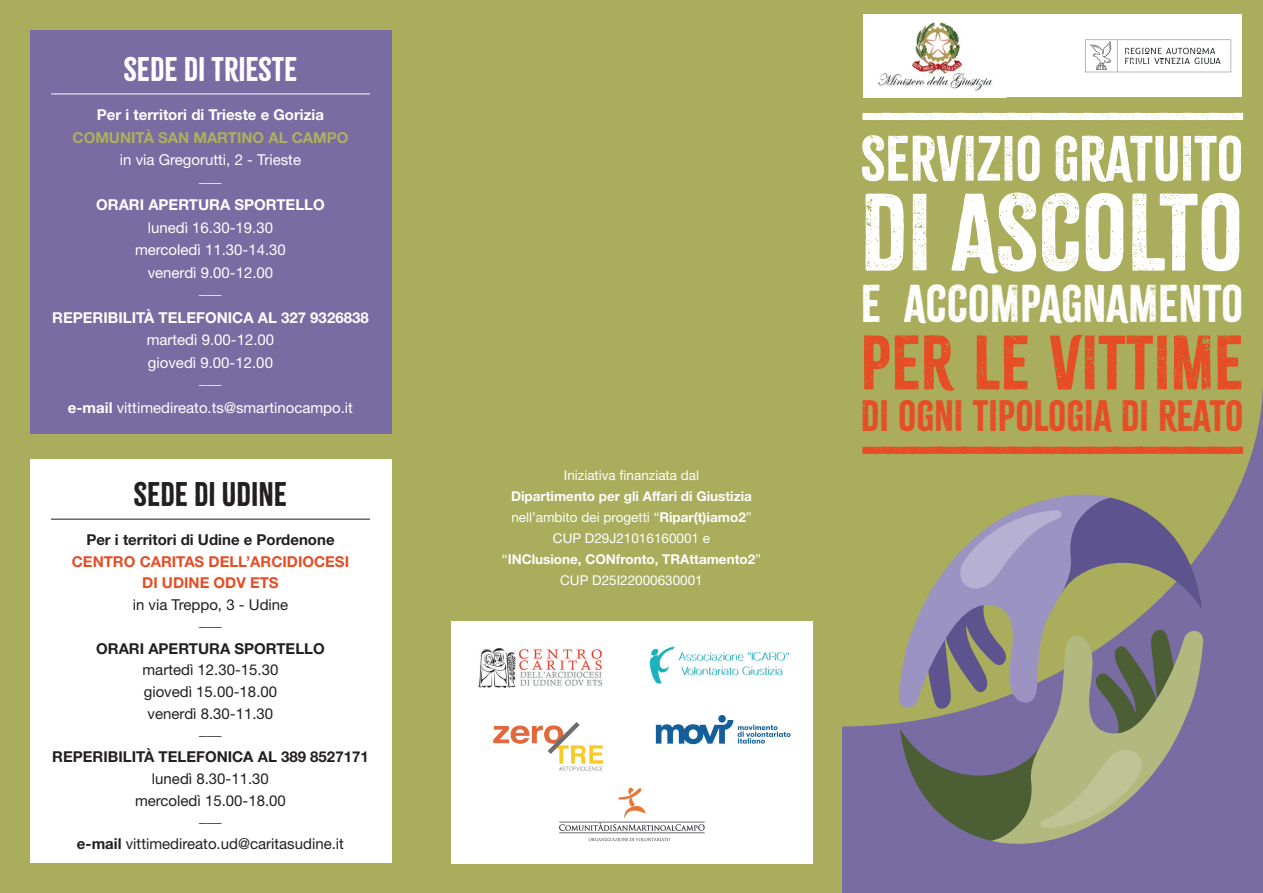
<style>
.page{position:relative;width:1263px;height:893px;background:#a9ad5c}
.page>*{position:absolute;margin:0;border:0;box-sizing:border-box;transform-origin:0 0}
.t1{font:96.3px "Citrus Gothic";color:#fff}
.t2{font:67.35px "Citrus Gothic";color:#e64d25}
.t3{font:56.25px "Citrus Gothic";color:#fff}
.t4{font:46.5px "Citrus Gothic";color:#fff}
.t5{font:38.55px "Citrus Gothic";color:#e64d25}
.t6{font:30px "Citrus Gothic Rough";color:#fff}
.t7{font:30px "Citrus Gothic Rough";color:#231f20}
.t8{font:15px/22.5px "Helvetica Neue LT Std";color:#fff;text-align:center}
.t9{font:15px/21.8px "Helvetica Neue LT Std";color:#231f20;text-align:center}
.t10{font:700 15px "Helvetica Neue LT Std";color:#fff}
.t11{font:700 15px "Helvetica Neue LT Std";color:#231f20}
.t12{font:700 15px/21.8px "Helvetica Neue LT Std";color:#e64d25;text-align:center}
.t13{font:700 15px "Helvetica Neue LT Std";color:#adb15b}
.t14{font:700 13.5px/21px "Helvetica Neue LT Std";color:#fff;text-align:center}
.t15{font:13.5px "Helvetica Neue LT Std";color:#fff}
.s1{font-weight:700}
.s2{font-weight:400}
</style>
<div class="page">
<svg style="left:842px;top:389px;width:421px;height:504px"></svg>
<svg style="left:900px;top:495px;width:302px;height:349px"></svg>
<div style="left:451px;top:621px;width:362px;height:242px;background:#fff"></div>
<div style="left:30px;top:30px;width:361px;height:404px;background:#786ca3"></div>
<div style="left:30px;top:459px;width:361px;height:404px;background:#fff"></div>
<svg style="left:656px;top:715px;width:134px;height:29px"></svg>
<img style="left:649px;top:646px;width:141px;height:38px">
<img style="left:559px;top:787px;width:146px;height:55px">
<svg style="left:493px;top:722px;width:110px;height:49px"></svg>
<div style="left:863px;top:15px;width:379px;height:82px;background:#fff"></div>
<img style="left:878px;top:22px;width:115px;height:69px">
<svg style="left:1085px;top:40px;width:146px;height:32px"></svg>
<svg style="left:862px;top:446px;width:381px;height:8px"></svg>
<svg style="left:862px;top:113px;width:381px;height:7px"></svg>
<hr style="left:51px;top:94px;width:319px;height:1px;background:#fff">
<img style="left:479px;top:648px;width:123px;height:39px">
<hr style="left:51px;top:519px;width:319px;height:1px;background:#231f20">
<h3 class="t6" style="left:124px;top:50px;width:175px">SEDE DI TRIESTE</h3>
<p class="t10" style="left:97px;top:106px;width:229px">Per i territori di Trieste e Gorizia</p>
<p class="t13" style="left:73px;top:128px;width:277px">COMUNITÀ SAN MARTINO AL CAMPO</p>
<p class="t8" style="left:120px;top:151px;width:183px;line-height:16.5px">in via Gregorutti, 2 - Trieste ___</p>
<p class="t10" style="left:96px;top:196px;width:230px">ORARI APERTURA SPORTELLO</p>
<p class="t8" style="left:135px;top:216px;width:152px">lunedì 16.30-19.30 mercoledì 11.30-14.30 venerdì 9.00-12.00</p>
<p class="t8" style="left:199px;top:277px;width:24px">___</p>
<p class="t10" style="left:52px;top:308px;width:318px">REPERIBILITÀ TELEFONICA AL 327 9326838</p>
<p class="t8" style="left:147px;top:328px;width:129px;text-align:left">martedì 9.00-12.00 giovedì 9.00-12.00</p>
<p class="t8" style="left:68px;top:364px;width:287px;line-height:28.5px">___<br><span class="s1">e-mail</span> vittimedireato.ts@smartinocampo.it</p>
<h3 class="t7" style="left:134px;top:475px;width:155px">SEDE DI UDINE</h3>
<p class="t11" style="left:86px;top:530px;width:250px">Per i territori di Udine e Pordenone</p>
<p class="t12" style="left:72px;top:550px;width:279px">CENTRO CARITAS DELL’ARCIDIOCESI<br>DI UDINE ODV ETS</p>
<p class="t9" style="left:133px;top:597px;width:157px;line-height:15.8px">in via Treppo, 3 - Udine ___</p>
<p class="t11" style="left:96px;top:639px;width:230px">ORARI APERTURA SPORTELLO</p>
<p class="t9" style="left:143px;top:659px;width:137px;text-align:justify">martedì 12.30-15.30 giovedì 15.00-18.00 venerdì 8.30-11.30</p>
<p class="t9" style="left:199px;top:718px;width:24px">___</p>
<p class="t11" style="left:52px;top:748px;width:318px">REPERIBILITÀ TELEFONICA AL 389 8527171</p>
<p class="t9" style="left:135px;top:768px;width:152px">lunedì 8.30-11.30 mercoledì 15.00-18.00</p>
<p class="t9" style="left:77px;top:802px;width:268px;line-height:27.8px">___<br><span class="s1">e-mail</span> vittimedireato.ud@caritasudine.it</p>
<p class="t15" style="left:564px;top:467px;width:137px">Iniziativa finanziata dal</p>
<p class="t14" style="left:502px;top:485px;width:260px">Dipartimento per gli Affari di Giustizia <span class="s2">nell’ambito dei progetti “</span>Ripar(t)iamo2<span class="s2">” CUP D29J21016160001 e<br>“</span>INClusione, CONfronto, TRAttamento2<span class="s2">” CUP D25I22000630001</span></p>
<h3 class="t3" style="left:861px;top:123px;width:384px">SERVIZIO GRATUITO</h3>
<h1 class="t1" style="left:861px;top:172px;width:384px">DI ASCOLTO</h1>
<h3 class="t4" style="left:861px;top:274px;width:384px">E ACCOMPAGNAMENTO</h3>
<h2 class="t2" style="left:861px;top:320px;width:384px">PER LE VITTIME</h2>
<h3 class="t5" style="left:861px;top:392px;width:384px">DI OGNI TIPOLOGIA DI REATO</h3>
</div>
